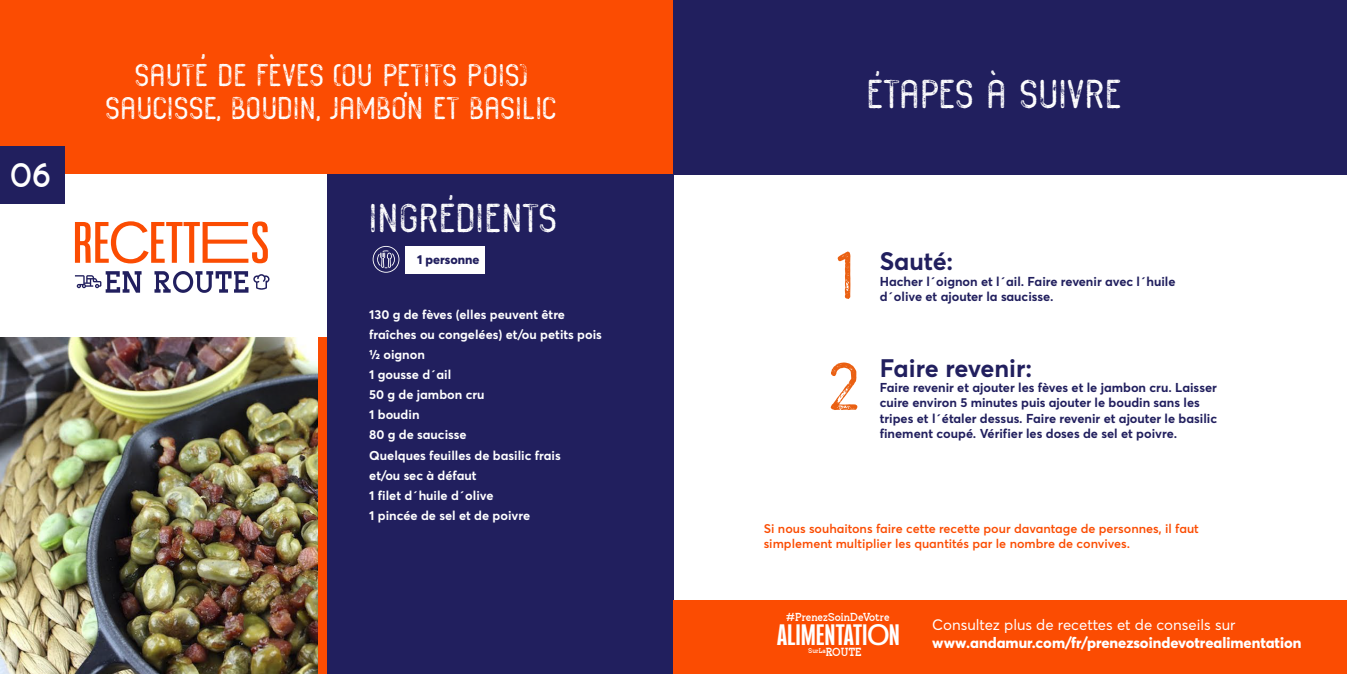
<style>
.page{position:relative;width:1347px;height:674px;background:#fff}
.page>*{position:absolute;margin:0;border:0;box-sizing:border-box;transform-origin:0 0}
.t1{font:58.5px "Habanos";color:#ea6012}
.t2{font:35.25px "Habanos";color:#fff}
.t3{font:31.75px "Merquin";color:#fff}
.t4{font:27.5px/33px "Habanos";color:#fff;text-align:center}
.t5{font:900 25.75px "Bw Stretch";color:#fff}
.t6{font:700 25px "Averta";color:#211f5e}
.t7{font:800 15px "Averta";color:#fff}
.t8{font:15px "Averta";color:#fff}
.t9{font:700 12.75px/15.2px "Averta";color:#211f5e}
.t10{font:700 12.75px/20px "Averta";color:#fff}
.t11{font:800 12.75px "Averta";color:#211f5e}
.t12{font:600 12.5px/15px "Averta";color:#fb4c02}
.t13{font:10.75px "Merquin";color:#fff}
.t14{font:6.5px "Merquin";color:#fff}
.s1{font-size:11px}
</style>
<div class="page">
<div style="left:0;top:0;width:673px;height:174px;background:#fb4c02"></div>
<div style="left:326px;top:174px;width:347px;height:499px;background:#211f5e"></div>
<img style="left:0;top:337px;width:317px;height:336px">
<div style="left:317px;top:337px;width:9px;height:336px;background:#fb4c02"></div>
<div style="left:673px;top:0;width:673px;height:174px;background:#211f5e"></div>
<div style="left:673px;top:600px;width:673px;height:73px;background:#fb4c02"></div>
<svg style="left:373px;top:246px;width:26px;height:26px"></svg>
<div style="left:406px;top:246px;width:79px;height:27px;background:#fff"></div>
<div style="left:0;top:146px;width:65px;height:58px;background:#211f5e"></div>
<svg style="left:75px;top:271px;width:66px;height:21px"></svg>
<svg style="left:154px;top:271px;width:115px;height:22px"></svg>
<svg style="left:75px;top:221px;width:193px;height:42px"></svg>
<h3 class="t3" style="left:10px;top:160px;width:42px">06</h3>
<h3 class="t4" style="left:201px;top:29px;width:6px">,</h3>
<h3 class="t4" style="left:105px;top:58px;width:453px">SAUTE DE FEVES (OU PETITS POIS)<br>SAUCISSE, BOUDIN, JAMBON ET BASILIC</h3>
<h3 class="t4" style="left:403px;top:67px;width:6px">,</h3>
<h3 class="t4" style="left:448px;top:170px;width:6px">,</h3>
<h2 class="t2" style="left:369px;top:192px;width:189px">INGREDIENTS</h2>
<p class="t11" style="left:417px;top:251px;width:64px">1 personne</p>
<p class="t10" style="left:369px;top:304px;width:234px">130 g de fèves (elles peuvent être fraîches ou congelées) et/ou petits pois ½ oignon<br>1 gousse d´ail<br>50 g de jambon cru<br>1 boudin<br>80 g de saucisse<br>Quelques feuilles de basilic frais<br>et/ou sec à défaut<br>1 filet d´huile d´olive<br>1 pincée de sel et de poivre</p>
<h3 class="t4" style="left:875px;top:45px;width:6px">,</h3>
<h2 class="t2" style="left:866px;top:68px;width:256px">ETAPES A SUIVRE</h2>
<h1 class="t1" style="left:837px;top:232px;width:17px">1</h1>
<h1 class="t1" style="left:829px;top:343px;width:30px">2</h1>
<h3 class="t6" style="left:879px;top:245px;width:75px">Sauté:</h3>
<p class="t9" style="left:879px;top:273px;width:297px">Hacher l´oignon et l´ail. Faire revenir avec l´huile d´olive et ajouter la saucisse.</p>
<h3 class="t6" style="left:879px;top:352px;width:154px">Faire revenir:</h3>
<p class="t9" style="left:879px;top:379px;width:339px">Faire revenir et ajouter les fèves et le jambon cru. Laisser cuire environ 5 minutes puis ajouter le boudin sans les tripes et l´étaler dessus. Faire revenir et ajouter le basilic finement coupé. Vérifier les doses de sel et poivre.</p>
<p class="t12" style="left:763px;top:520px;width:437px">Si nous souhaitons faire cette recette pour davantage de personnes, il faut simplement multiplier les quantités par le nombre de convives.</p>
<p class="t13" style="left:786px;top:611px;width:105px">#PrenezSoinDeVotre</p>
<h3 class="t5" style="left:777px;top:617px;width:124px">ALIMENTATION</h3>
<p class="t14" style="left:808px;top:646px;width:55px">SurLa<span class="s1">ROUTE</span></p>
<p class="t8" style="left:932px;top:614px;width:305px">Consultez plus de recettes et de conseils sur</p>
<p class="t7" style="left:932px;top:632px;width:371px">www.andamur.com/fr/prenezsoindevotrealimentation</p>
</div>
